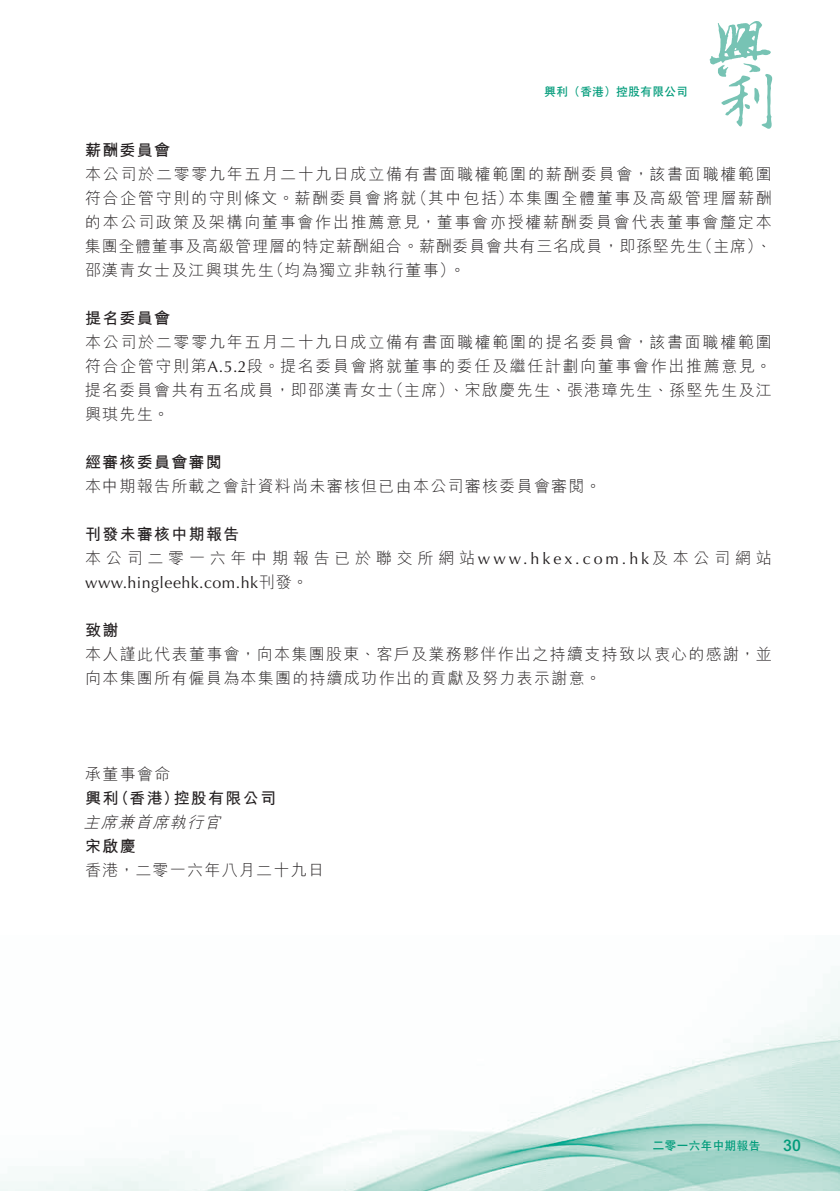
<style>
.page{position:relative;width:840px;height:1191px;background:#fff}
.page>*{position:absolute;margin:0;border:0;box-sizing:border-box;transform-origin:0 0}
.t1{font:300 16px/24px "M Hei HK";letter-spacing:.1em;color:#231f20;text-align:right}
.t2{font:300 16px/24px "M Hei HK";letter-spacing:.08em;color:#231f20}
.t3{font:300 16px/24px "M Hei HK";letter-spacing:.295em;color:#231f20}
.t4{font:300 16px/24px "M Hei HK";letter-spacing:.045em;color:#231f20}
.t5{font:700 16px "M Hei HK";letter-spacing:.08em;color:#231f20}
.t6{font:16px "Optima LT Std";letter-spacing:.03em;color:#231f20}
.t7{font:italic 300 16px "M Hei HK";color:#231f20}
.t8{font:500 16px "Arial MT Std";color:#009b7a}
.t9{font:700 12px "C Hei 2 HK";color:#009b7a}
.s1{font-family:"Optima LT Std";font-weight:400}
.s2{font-weight:700}
.s3{font-family:"M Hei HK";font-weight:300}
</style>
<div class="page">
<img style="left:0;top:981px;width:839px;height:210px">
<svg style="left:709px;top:21px;width:63px;height:108px"></svg>
<p class="t9" style="left:543px;top:83px;width:145px">興利（香港）控股有限公司</p>
<p class="t5" style="left:85px;top:139px;width:86px">薪酬委員會</p>
<p class="t1" style="left:85px;top:162px;width:687px">本公司於二零零九年五月二十九日成立備有書面職權範圍的薪酬委員會，該書面職權範圍本集團全體董事及高級管理層薪酬</p>
<p class="t1" style="left:411px;top:186px;width:103px">（其中包括）</p>
<p class="t1" style="left:85px;top:186px;width:333px">符合企管守則的守則條文。薪酬委員會將就</p>
<p class="t1" style="left:85px;top:210px;width:687px">的本公司政策及架構向董事會作出推薦意見，董事會亦授權薪酬委員會代表董事會釐定本</p>
<p class="t1" style="left:696px;top:234px;width:76px">（主席、(</p>
<p class="t4" style="left:449px;top:234px;width:254px;text-indent:-364px">集團全體董事及高級管理層的特定薪酬組合。薪酬委員會共有三名成員，即孫堅先生。</p>
<p class="t2" style="left:268px;top:258px;width:188px">（均為獨立非執行董事(</p>
<p class="t2" style="left:85px;top:258px;width:190px">邵漢青女士及江興琪先生</p>
<p class="t5" style="left:85px;top:307px;width:86px">提名委員會</p>
<p class="t1" style="left:85px;top:330px;width:687px">本公司於二零零九年五月二十九日成立備有書面職權範圍的提名委員會，該書面職權範圍符合企管守則第<span class="s1">A.5.2</span>段。提名委員會將就董事的委任及繼任計劃向董事會作出推薦意見。（主席）、宋啟慶先生、張港璋先生、孫堅先生及江</p>
<p class="t2" style="left:85px;top:378px;width:310px">提名委員會共有五名成員，即邵漢青女士興琪先生。</p>
<p class="t5" style="left:85px;top:451px;width:138px">經審核委員會審閱</p>
<p class="t2" style="left:85px;top:474px;width:517px">本中期報告所載之會計資料尚未審核但已由本公司審核委員會審閱。</p>
<p class="t3" style="left:85px;top:522px;width:687px"><span class="s2">刊發未審核中期報告<br></span>本公司二零一六年中期報告已於聯交所網站<span class="s1">www h. kex c. om h. k</span>及本公司網站</p>
<p class="t6" style="left:85px;top:573px;width:224px">www.hingleehk.com.hk<span class="s3">刊發。</span></p>
<p class="t5" style="left:85px;top:619px;width:35px">致謝</p>
<p class="t2" style="left:85px;top:642px;width:687px">本人謹此代表董事會，向本集團股東、客戶及業務夥伴作出之持續支持致以衷心的感謝，並向本集團所有僱員為本集團的持續成功作出的貢獻及努力表示謝意。</p>
<p class="t1" style="left:85px;top:762px;width:86px">承董事會命</p>
<p class="t5" style="left:174px;top:787px;width:104px">控股有限公司</p>
<p class="t5" style="left:113px;top:787px;width:68px">（香港）</p>
<p class="t5" style="left:85px;top:787px;width:35px">興利</p>
<p class="t7" style="left:83px;top:811px;width:144px">主席兼首席執行官</p>
<p class="t5" style="left:85px;top:835px;width:52px">宋啟慶</p>
<p class="t2" style="left:85px;top:858px;width:240px">香港，二零一六年八月二十九日</p>
<p class="t9" style="left:652px;top:1137px;width:109px">二零一六年中期報告</p>
<p class="t8" style="left:782px;top:1136px;width:19px">30</p>
</div>
